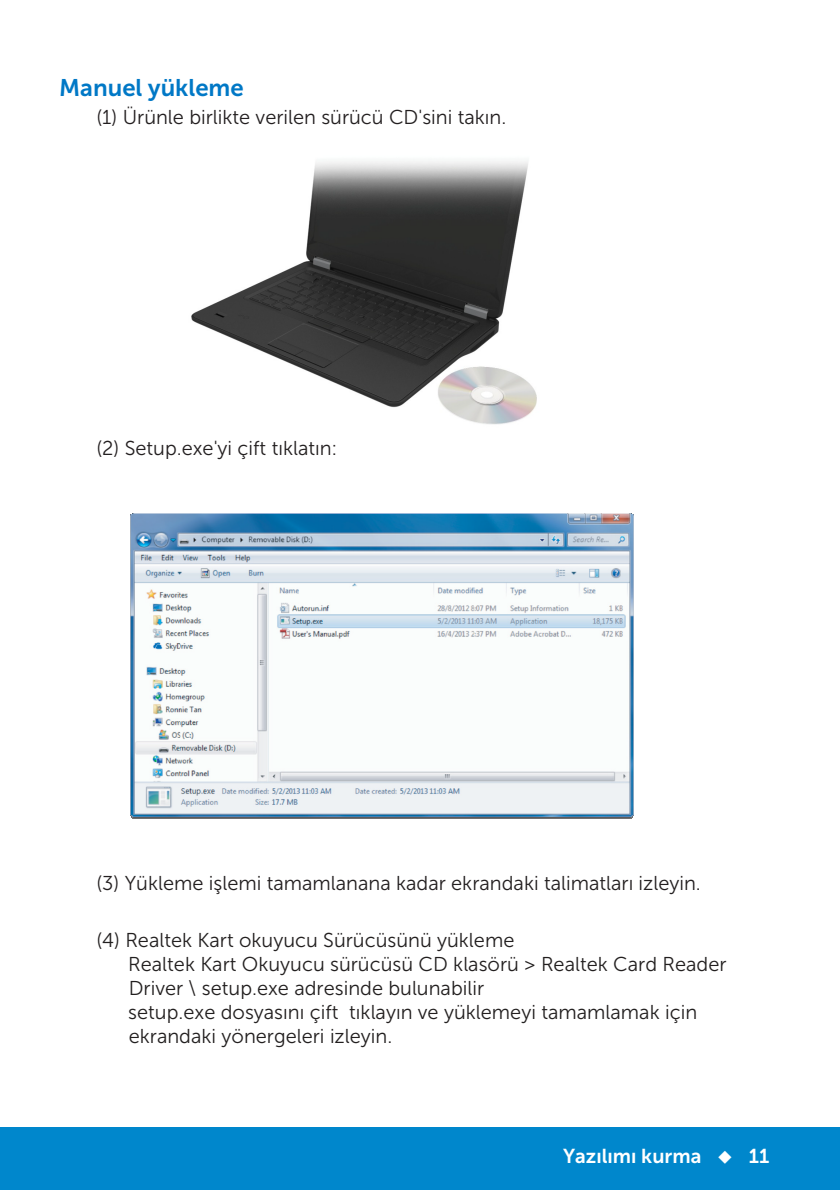
<style>
.page{position:relative;width:840px;height:1190px;background:#fff}
.page>*{position:absolute;margin:0;border:0;box-sizing:border-box;transform-origin:0 0}
.t1{font:24px "Museo Sans For Dell 700";color:#0078c6}
.t2{font:20px/24px "Museo Sans For Dell 300";color:#221f1f}
.t3{font:20px "Museo Sans For Dell 300";color:#231f20}
.t4{font:20px "Museo Sans For Dell 700";color:#fff}
</style>
<div class="page">
<div style="left:0;top:1128px;width:839px;height:62px;background:#0087cc"></div>
<img style="left:191px;top:160px;width:346px;height:265px">
<img style="left:131px;top:513px;width:502px;height:306px">
<img style="left:133px;top:818px;width:498px;height:1px">
<p class="t1" style="left:59px;top:74px;width:186px">Manuel yükleme</p>
<p class="t3" style="left:96px;top:107px;width:411px">(1) Ürünle birlikte verilen sürücü CD'sini takın.</p>
<p class="t3" style="left:96px;top:438px;width:242px">(2) Setup.exe'yi çift tıklatın:</p>
<p class="t3" style="left:96px;top:872px;width:606px">(3) Yükleme işlemi tamamlanana kadar ekrandaki talimatları izleyin.</p>
<p class="t2" style="left:128px;top:928px;width:600px;text-indent:-32px">(4) Realtek Kart okuyucu Sürücüsünü yükleme<br>Realtek Kart Okuyucu sürücüsü CD klasörü &gt; Realtek Card Reader Driver \ setup.exe adresinde bulunabilir<br>setup.exe dosyasını çift tıklayın ve yüklemeyi tamamlamak için ekrandaki yönergeleri izleyin.</p>
<p class="t4" style="left:563px;top:1145px;width:208px">Yazılımı kurma ◆ 11</p>
</div>
